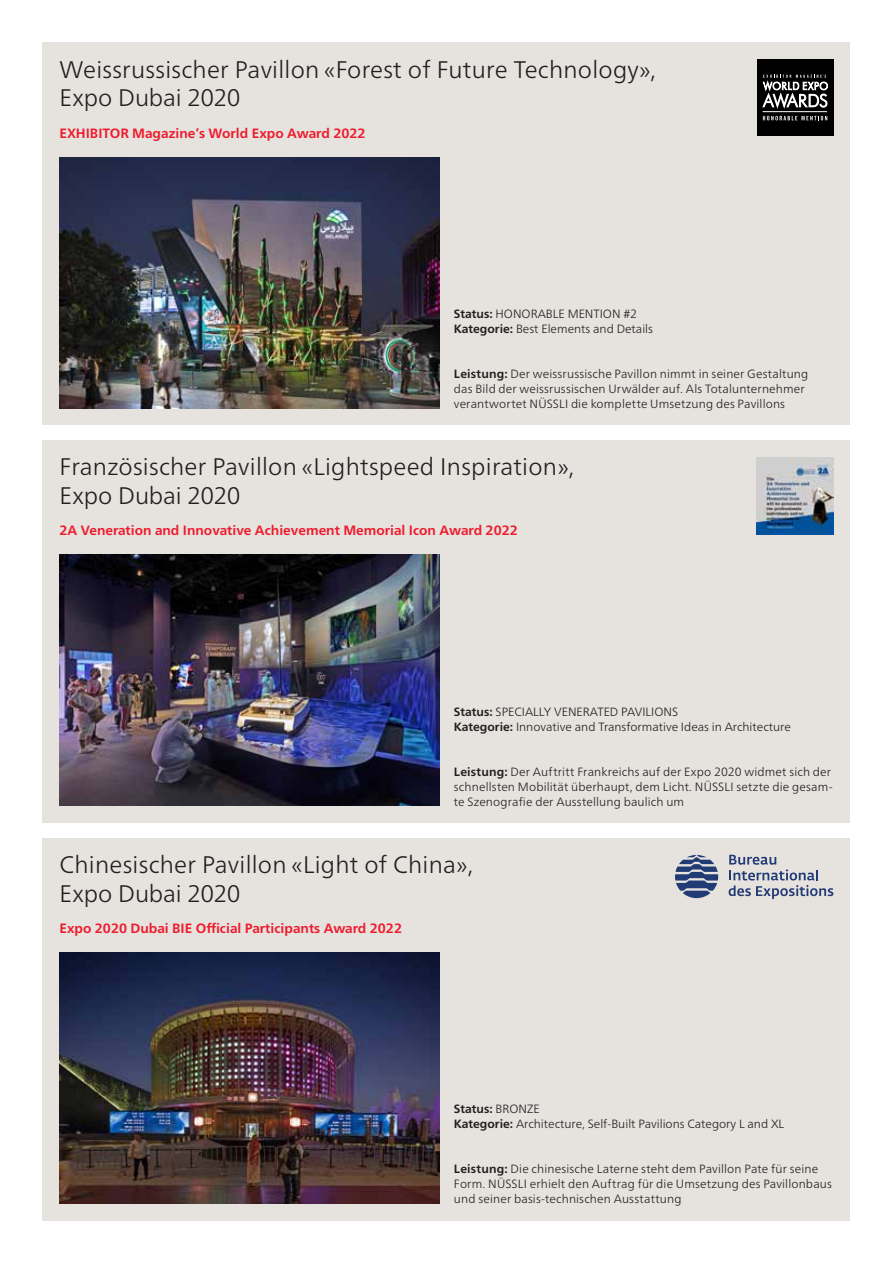
<style>
.page{position:relative;width:893px;height:1263px;background:#fff}
.page>*{position:absolute;margin:0;border:0;box-sizing:border-box;transform-origin:0 0}
.t1{font:300 24px/28.8px "Frutiger Neue LTW1 G";letter-spacing:.01em;color:#231f20}
.t2{font:700 13.5px "Frutiger Neue LTW1 G";color:#ee1b2d}
.t3{font:300 12px/15px "Frutiger Neue LTW1 G";letter-spacing:.01em;color:#231f20}
.s1{font-weight:700}
</style>
<div class="page">
<div style="left:43px;top:440px;width:807px;height:383px;background:#e6e2de"></div>
<div style="left:43px;top:838px;width:807px;height:382px;background:#e6e2de"></div>
<div style="left:43px;top:43px;width:807px;height:382px;background:#e6e2de"></div>
<img style="left:756px;top:457px;width:77px;height:77px">
<img style="left:60px;top:157px;width:379px;height:251px">
<img style="left:60px;top:952px;width:379px;height:251px">
<img style="left:60px;top:555px;width:379px;height:251px">
<div style="left:757px;top:60px;width:76px;height:76px;background:#000"></div>
<svg style="left:763px;top:116px;width:64px;height:4px"></svg>
<svg style="left:763px;top:75px;width:65px;height:33px"></svg>
<hr style="left:763px;top:111px;width:64px;height:1px;background:#fff">
<svg style="left:675px;top:855px;width:43px;height:43px"></svg>
<svg style="left:729px;top:855px;width:104px;height:44px"></svg>
<h1 class="t1" style="left:60px;top:53px;width:598px">Weissrussischer Pavillon «Forest of Future Technology»,<br>Expo Dubai 2020</h1>
<p class="t2" style="left:60px;top:123px;width:308px">EXHIBITOR Magazine‘s World Expo Award 2022</p>
<p class="t3" style="left:454px;top:306px;width:201px"><span class="s1">Status:</span> HONORABLE MENTION #2<br><span class="s1">Kategorie:</span> Best Elements and Details</p>
<p class="t3" style="left:454px;top:366px;width:356px"><span class="s1">Leistung:</span> Der weissrussische Pavillon nimmt in seiner Gestaltung das Bild der weissrussischen Urwälder auf. Als Totalunternehmer verantwortet NÜSSLI die komplette Umsetzung des Pavillons</p>
<h1 class="t1" style="left:60px;top:451px;width:516px">Französischer Pavillon «Lightspeed Inspiration»,<br>Expo Dubai 2020</h1>
<p class="t2" style="left:60px;top:521px;width:460px">2A Veneration and Innovative Achievement Memorial Icon Award 2022</p>
<p class="t3" style="left:454px;top:703px;width:338px"><span class="s1">Status:</span> SPECIALLY VENERATED PAVILIONS<br><span class="s1">Kategorie:</span> Innovative and Transformative Ideas in Architecture</p>
<p class="t3" style="left:454px;top:763px;width:380px"><span class="s1">Leistung:</span> Der Auftritt Frankreichs auf der Expo 2020 widmet sich der schnellsten Mobilität überhaupt, dem Licht. NÜSSLI setzte die gesam&shy;te Szenografie der Ausstellung baulich um</p>
<h1 class="t1" style="left:60px;top:848px;width:415px">Chinesischer Pavillon «Light of China»,<br>Expo Dubai 2020</h1>
<p class="t2" style="left:60px;top:918px;width:344px">Expo 2020 Dubai BIE Official Participants Award 2022</p>
<p class="t3" style="left:454px;top:1101px;width:332px"><span class="s1">Status:</span> BRONZE<br><span class="s1">Kategorie:</span> Architecture, Self-Built Pavilions Category L and XL</p>
<p class="t3" style="left:454px;top:1161px;width:379px"><span class="s1">Leistung:</span> Die chinesische Laterne steht dem Pavillon Pate für seine<br>Form. NÜSSLI erhielt den Auftrag für die Umsetzung des Pavillonbaus und seiner basis-technischen Ausstattung</p>
</div>
